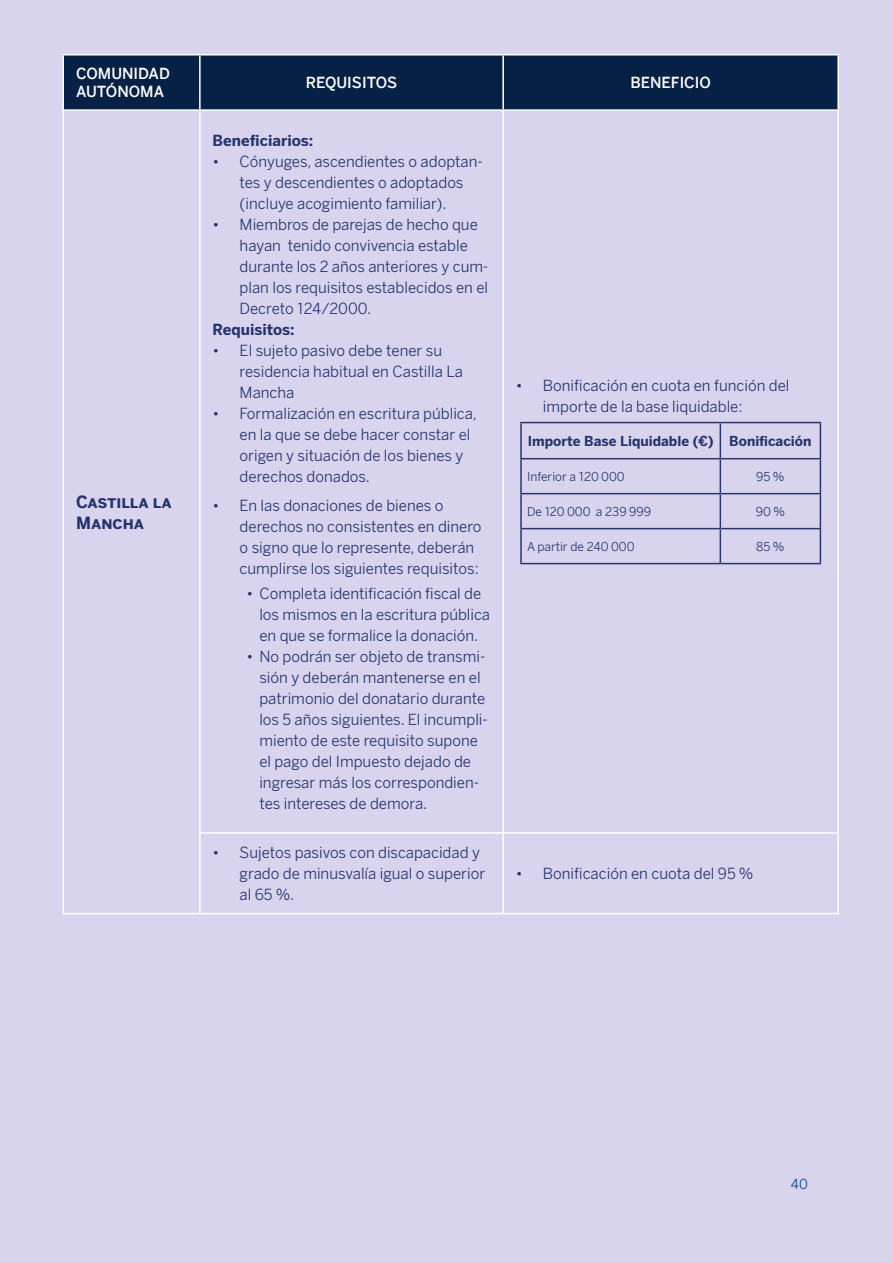
<style>
.page{position:relative;width:893px;height:1263px;background:#d9d4ed}
.page>*{position:absolute;margin:0;border:0;box-sizing:border-box;transform-origin:0 0}
.t1{font:700 16.5px/21px "BBVA Benton Sans";color:#22336d}
.t2{font:15px/21px "BBVA Benton Sans";color:#22336d}
.t3{font:300 15px/18px "BBVA Benton Sans";color:#fff}
.t4{font:700 15px "BBVA Benton Sans";color:#22336d}
.t5{font:700 13.5px "BBVA Benton Sans";color:#22336d}
.t6{font:13.5px "BBVA Benton Sans";color:#004481}
.t7{font:12px "BBVA Benton Sans";color:#22336d}
</style>
<div class="page">
<div style="left:64px;top:56px;width:773px;height:53px;background:#072146"></div>
<hr style="left:63px;top:54px;width:137px;height:2px;background:#fff">
<hr style="left:63px;top:56px;width:1px;height:53px;background:#fff">
<hr style="left:200px;top:54px;width:303px;height:2px;background:#fff">
<hr style="left:199px;top:56px;width:2px;height:53px;background:#fff">
<hr style="left:503px;top:54px;width:336px;height:2px;background:#fff">
<hr style="left:502px;top:56px;width:2px;height:53px;background:#fff">
<hr style="left:837px;top:56px;width:2px;height:53px;background:#fff">
<hr style="left:63px;top:109px;width:137px;height:2px;background:#fff">
<hr style="left:63px;top:111px;width:1px;height:722px;background:#fff">
<hr style="left:63px;top:833px;width:1px;height:80px;background:#fff">
<hr style="left:200px;top:109px;width:303px;height:2px;background:#fff">
<hr style="left:199px;top:111px;width:2px;height:721px;background:#fff">
<hr style="left:503px;top:109px;width:336px;height:2px;background:#fff">
<hr style="left:502px;top:111px;width:2px;height:721px;background:#fff">
<hr style="left:837px;top:111px;width:2px;height:721px;background:#fff">
<hr style="left:199px;top:832px;width:304px;height:2px;background:#fff">
<hr style="left:199px;top:834px;width:2px;height:79px;background:#fff">
<hr style="left:503px;top:832px;width:336px;height:2px;background:#fff">
<hr style="left:502px;top:834px;width:2px;height:79px;background:#fff">
<hr style="left:837px;top:834px;width:2px;height:79px;background:#fff">
<hr style="left:63px;top:913px;width:137px;height:1px;background:#fff">
<hr style="left:200px;top:913px;width:303px;height:1px;background:#fff">
<hr style="left:503px;top:913px;width:336px;height:1px;background:#fff">
<hr style="left:520px;top:422px;width:200px;height:1px;background:#28366d">
<hr style="left:520px;top:423px;width:2px;height:35px;background:#28366d">
<hr style="left:720px;top:422px;width:101px;height:1px;background:#28366d">
<hr style="left:720px;top:423px;width:1px;height:35px;background:#28366d">
<hr style="left:820px;top:423px;width:1px;height:35px;background:#28366d">
<hr style="left:520px;top:458px;width:200px;height:1px;background:#28366d">
<hr style="left:520px;top:459px;width:2px;height:34px;background:#28366d">
<hr style="left:720px;top:458px;width:101px;height:1px;background:#28366d">
<hr style="left:720px;top:459px;width:1px;height:34px;background:#28366d">
<hr style="left:820px;top:459px;width:1px;height:34px;background:#28366d">
<hr style="left:520px;top:493px;width:200px;height:1px;background:#28366d">
<hr style="left:520px;top:494px;width:2px;height:34px;background:#28366d">
<hr style="left:720px;top:493px;width:101px;height:1px;background:#28366d">
<hr style="left:720px;top:494px;width:1px;height:34px;background:#28366d">
<hr style="left:820px;top:494px;width:1px;height:34px;background:#28366d">
<hr style="left:520px;top:528px;width:200px;height:1px;background:#28366d">
<hr style="left:520px;top:529px;width:2px;height:34px;background:#28366d">
<hr style="left:720px;top:528px;width:101px;height:1px;background:#28366d">
<hr style="left:720px;top:529px;width:1px;height:34px;background:#28366d">
<hr style="left:820px;top:529px;width:1px;height:34px;background:#28366d">
<hr style="left:520px;top:563px;width:200px;height:1px;background:#28366d">
<hr style="left:720px;top:563px;width:101px;height:1px;background:#28366d">
<p class="t3" style="left:76px;top:65px;width:95px">COMUNIDAD<br>AUTÓNOMA</p>
<p class="t3" style="left:306px;top:74px;width:93px">REQUISITOS</p>
<p class="t3" style="left:630px;top:74px;width:82px">BENEFICIO</p>
<p class="t1" style="left:76px;top:492px;width:97px">Castilla la<br>Mancha</p>
<p class="t4" style="left:213px;top:131px;width:102px">Beneficiarios:</p>
<p class="t2" style="left:240px;top:151px;width:245px;text-indent:-27px">• Cónyuges, ascendientes o adoptan&shy;tes y descendientes o adoptados (incluye acogimiento familiar).</p>
<p class="t2" style="left:240px;top:214px;width:250px;text-indent:-27px">• Miembros de parejas de hecho que hayan tenido convivencia estable durante los 2 años anteriores y cum&shy;plan los requisitos establecidos en el<br>Decreto 124/2000.</p>
<p class="t4" style="left:213px;top:320px;width:84px">Requisitos:</p>
<p class="t2" style="left:240px;top:340px;width:225px;text-indent:-27px">• El sujeto pasivo debe tener su residencia habitual en Castilla La<br>Mancha</p>
<p class="t2" style="left:240px;top:403px;width:239px;text-indent:-27px">• Formalización en escritura pública, en la que se debe hacer constar el origen y situación de los bienes y derechos donados.</p>
<p class="t2" style="left:240px;top:495px;width:243px;text-indent:-27px">• En las donaciones de bienes o derechos no consistentes en dinero o signo que lo represente, deberán cumplirse los siguientes requisitos:</p>
<p class="t2" style="left:259px;top:583px;width:232px;text-indent:-13px">• Completa identificación fiscal de los mismos en la escritura pública en que se formalice la donación.</p>
<p class="t2" style="left:259px;top:646px;width:230px;text-indent:-13px">• No podrán ser objeto de transmi&shy;sión y deberán mantenerse en el patrimonio del donatario durante los 5 años siguientes. El incumpli&shy;miento de este requisito supone el pago del Impuesto dejado de ingresar más los correspondien&shy;tes intereses de demora.</p>
<p class="t2" style="left:240px;top:842px;width:247px;text-indent:-27px">• Sujetos pasivos con discapacidad y grado de minusvalía igual o superior al 65 %.</p>
<p class="t2" style="left:543px;top:375px;width:248px;text-indent:-27px">• Bonificación en cuota en función del importe de la base liquidable:</p>
<p class="t5" style="left:528px;top:433px;width:285px">Importe Base Liquidable (€) Bonificación</p>
<p class="t7" style="left:527px;top:469px;width:99px">Inferior a 120 000</p>
<p class="t7" style="left:756px;top:469px;width:30px">95 %</p>
<p class="t7" style="left:527px;top:504px;width:126px">De 120 000 a 239 999</p>
<p class="t7" style="left:756px;top:504px;width:31px">90 %</p>
<p class="t7" style="left:527px;top:539px;width:109px">A partir de 240 000</p>
<p class="t7" style="left:756px;top:539px;width:30px">85 %</p>
<p class="t2" style="left:516px;top:863px;width:239px">• Bonificación en cuota del 95 %</p>
<p class="t6" style="left:791px;top:1175px;width:18px">40</p>
</div>
